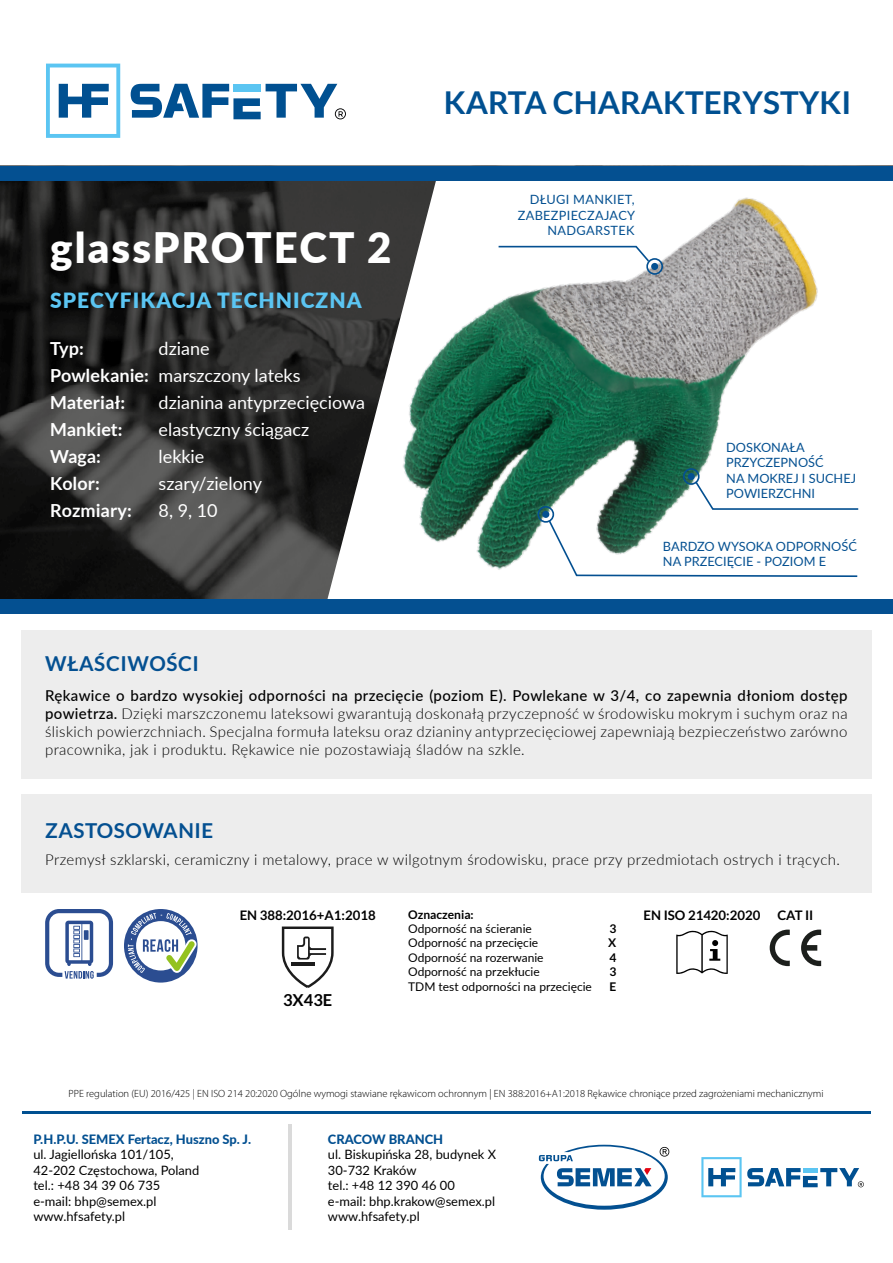
<style>
.page{position:relative;width:893px;height:1263px;background:#fff}
.page>*{position:absolute;margin:0;border:0;box-sizing:border-box;transform-origin:0 0}
.t1{font:900 42px "Lato";letter-spacing:.05em;color:#fff}
.t2{font:700 31.5px "Lato";color:#005091}
.t3{font:900 21px "Lato";letter-spacing:.05em;color:#5bc5f2}
.t4{font:700 20.55px "Lato";letter-spacing:.025em;color:#045091}
.t5{font:18px/27px "Lato";color:#fff}
.t6{font:700 18px/27px "Lato";color:#fff}
.t7{font:700 16.5px "Lato";color:#000}
.t8{font:300 15px/18px "Lato";letter-spacing:.025em;color:#000;text-align:justify}
.t9{font:700 13.2px "Lato";color:#000}
.t10{font:12.9px/15.5px "Lato";color:#000}
.t11{font:800 12.9px "Lato";color:#035091}
.t12{font:12.75px/15.3px "Lato";color:#045091}
.t13{font:12.75px/15.3px "Lato";letter-spacing:.025em;color:#045091;text-align:right}
.t14{font:12px/14.4px "Lato";color:#000}
.t15{font:700 12px/14.4px "Lato";color:#000;text-align:justify}
.t16{font:300 10.5px "Myriad Pro";color:#000}
.s1{font-weight:500}
</style>
<div class="page">
<img style="left:0;top:165px;width:893px;height:434px">
<svg style="left:325px;top:181px;width:568px;height:418px"></svg>
<img style="left:364px;top:165px;width:474px;height:466px">
<svg style="left:46px;top:64px;width:74px;height:74px"></svg>
<svg style="left:131px;top:84px;width:215px;height:35px"></svg>
<div style="left:688px;top:473px;width:7px;height:7px;background:#045091;border-radius:50%"></div>
<div style="left:683px;top:468px;width:17px;height:17px;border:2px solid #045091;border-radius:50%"></div>
<div style="left:542px;top:511px;width:7px;height:7px;background:#045091;border-radius:50%"></div>
<div style="left:537px;top:506px;width:17px;height:17px;border:2px solid #045091;border-radius:50%"></div>
<div style="left:651px;top:263px;width:7px;height:7px;background:#045091;border-radius:50%"></div>
<div style="left:646px;top:258px;width:17px;height:17px;border:2px solid #045091;border-radius:50%"></div>
<div style="left:21px;top:631px;width:851px;height:148px;background:#ededed"></div>
<div style="left:21px;top:794px;width:851px;height:98px;background:#ededed"></div>
<hr style="left:22px;top:1111px;width:849px;height:3px;background:#005091">
<div style="left:0;top:166px;width:893px;height:15px;background:#045091"></div>
<div style="left:0;top:599px;width:893px;height:15px;background:#045091"></div>
<svg style="left:701px;top:1157px;width:163px;height:40px"></svg>
<svg style="left:539px;top:1145px;width:130px;height:65px"></svg>
<hr style="left:288px;top:1124px;width:3px;height:106px;background:#dadada">
<svg style="left:676px;top:930px;width:52px;height:44px"></svg>
<svg style="left:770px;top:929px;width:20px;height:37px"></svg>
<svg style="left:801px;top:929px;width:20px;height:37px"></svg>
<svg style="left:281px;top:926px;width:53px;height:62px"></svg>
<svg style="left:693px;top:479px;width:167px;height:32px"></svg>
<svg style="left:497px;top:245px;width:154px;height:18px"></svg>
<svg style="left:547px;top:519px;width:312px;height:59px"></svg>
<div style="left:124px;top:909px;width:74px;height:73px;background:#2b4d91;border-radius:50%"></div>
<svg style="left:128px;top:913px;width:69px;height:60px"></svg>
<svg style="left:45px;top:909px;width:68px;height:70px"></svg>
<h1 class="t1" style="left:50px;top:217px;width:343px">glassPROTECT 2</h1>
<h3 class="t3" style="left:50px;top:285px;width:313px">SPECYFIKACJA TECHNICZNA</h3>
<p class="t6" style="left:50px;top:335px;width:100px">Typ:<br>Powlekanie:<br>Materiał:<br>Mankiet:<br>Waga:<br>Kolor:<br>Rozmiary:</p>
<p class="t5" style="left:159px;top:334px;width:208px">dziane<br>marszczony lateks dzianina antyprzecięciowa elastyczny ściągacz<br>lekkie<br>szary/zielony<br>8, 9, 10</p>
<h2 class="t2" style="left:444px;top:85px;width:409px">KARTA CHARAKTERYSTYKI</h2>
<p class="t13" style="left:518px;top:191px;width:119px">DŁUGI MANKIET,<br>ZABEZPIECZAJACY<br>NADGARSTEK</p>
<p class="t12" style="left:726px;top:439px;width:131px">DOSKONAŁA<br>PRZYCZEPNOŚĆ<br>NA MOKREJ I SUCHEJ<br>POWIERZCHNI</p>
<p class="t12" style="left:663px;top:538px;width:195px">BARDZO WYSOKA ODPORNOŚĆ<br>NA PRZECIĘCIE - POZIOM E</p>
<h3 class="t4" style="left:45px;top:652px;width:155px">WŁAŚCIWOŚCI</h3>
<p class="t8" style="left:45px;top:686px;width:804px"><span class="s1">Rękawice o bardzo wysokiej odporności na przecięcie (poziom E). Powlekane w 3/4, co zapewnia dłoniom dostęp powietrza.</span> Dzięki marszczonemu lateksowi gwarantują doskonałą przyczepność w środowisku mokrym i suchym oraz na śliskich powierzchniach. Specjalna formuła lateksu oraz dzianiny antyprzecięciowej zapewniają bezpieczeństwo zarówno pracownika, jak i produktu. Rękawice nie pozostawiają śladów na szkle.</p>
<h3 class="t4" style="left:45px;top:818px;width:170px">ZASTOSOWANIE</h3>
<p class="t8" style="left:45px;top:850px;width:796px">Przemysł szklarski, ceramiczny i metalowy, prace w wilgotnym środowisku, prace przy przedmiotach ostrych i trących.</p>
<p class="t15" style="left:408px;top:907px;width:67px">Oznaczenia:</p>
<p class="t14" style="left:408px;top:921px;width:185px">Odporność na ścieranie<br>Odporność na przecięcie<br>Odporność na rozerwanie<br>Odporność na przekłucie<br>TDM test odporności na przecięcie</p>
<p class="t15" style="left:608px;top:921px;width:10px">3<br>X 4<br>3<br>E</p>
<p class="t9" style="left:240px;top:907px;width:137px">EN 388:2016+A1:2018</p>
<p class="t9" style="left:644px;top:907px;width:118px">EN ISO 21420:2020</p>
<p class="t9" style="left:777px;top:907px;width:37px">CAT II</p>
<p class="t7" style="left:283px;top:991px;width:51px">3X43E</p>
<p class="t16" style="left:68px;top:1087px;width:757px">PPE regulation (EU) 2016/425 | EN ISO 214 20:2020 Ogólne wymogi stawiane rękawicom ochronnym | EN 388:2016+A1:2018 Rękawice chroniące przed zagrożeniami mechanicznymi</p>
<p class="t11" style="left:33px;top:1129px;width:219px">P.H.P.U. SEMEX Fertacz, Huszno Sp. J.</p>
<p class="t10" style="left:33px;top:1146px;width:167px">ul. Jagiellońska 101/105,<br>42-202 Częstochowa, Poland tel.: +48 34 39 06 735 e-mail: bhp@semex.pl www.hfsafety.pl</p>
<p class="t11" style="left:328px;top:1129px;width:117px">CRACOW BRANCH</p>
<p class="t10" style="left:328px;top:1146px;width:170px">ul. Biskupińska 28, budynek X<br>30-732 Kraków<br>tel.: +48 12 390 46 00<br>e-mail: bhp.krakow@semex.pl www.hfsafety.pl</p>
</div>
